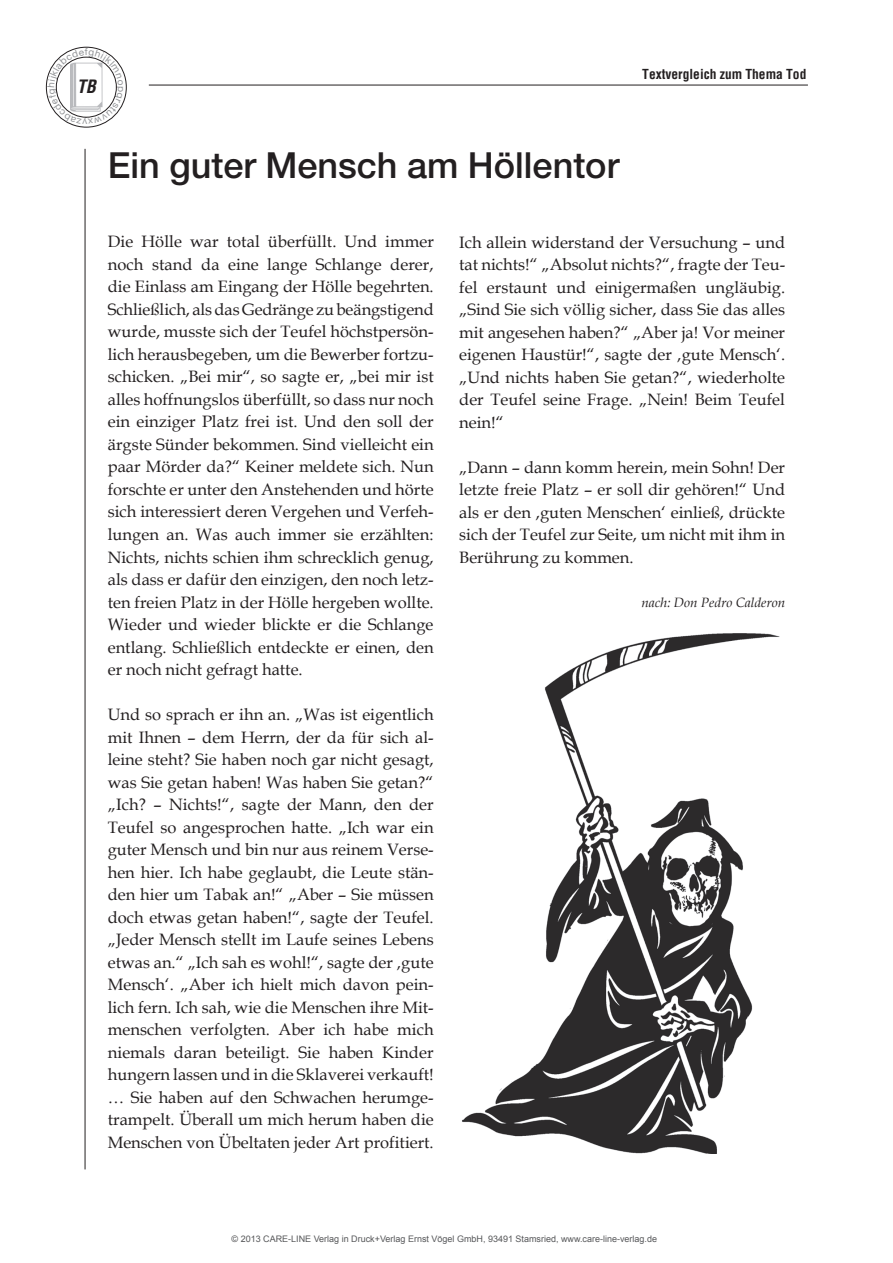
<style>
.page{position:relative;width:893px;height:1263px;background:#fff}
.page>*{position:absolute;margin:0;border:0;box-sizing:border-box;transform-origin:0 0}
.t1{font:500 36px "Helvetica Neue";color:#231f20}
.t2{font:italic 700 condensed 18px "Helvetica";color:#231f20}
.t3{font:16.5px/22.5px "Book Antiqua";color:#231f20;text-align:justify}
.t4{font:700 condensed 13.5px "Helvetica";color:#231f20}
.t5{font:italic 13.5px "Book Antiqua";color:#231f20}
.t6{font:9px "Arial";color:#57585a}
</style>
<div class="page">
<hr style="left:149px;top:85px;width:659px;height:1px;background:#231f20">
<hr style="left:85px;top:149px;width:1px;height:1020px;background:#231f20">
<img style="left:462px;top:633px;width:318px;height:521px">
<svg style="left:48px;top:48px;width:75px;height:76px"></svg>
<p class="t2" style="left:77px;top:75px;width:21px">TB</p>
<p class="t4" style="left:642px;top:66px;width:166px">Textvergleich zum Thema Tod</p>
<h1 class="t1" style="left:108px;top:144px;width:513px">Ein guter Mensch am Höllentor</h1>
<p class="t3" style="left:108px;top:230px;width:328px">Die Hölle war total überfüllt. Und immer noch stand da eine lange Schlange derer, die Einlass am Eingang der Hölle begehrten.<br>Schließlich, als das Gedränge zu beängstigend wurde, musste sich der Teufel höchstpersön&shy;lich herausbegeben, um die Bewerber fortzu&shy;schicken. „Bei mir“, so sagte er, „bei mir ist alles hoffnungslos überfüllt, so dass nur noch ein einziger Platz frei ist. Und den soll der ärgste Sünder bekommen. Sind vielleicht ein paar Mörder da?“ Keiner meldete sich. Nun forschte er unter den Anstehenden und hörte sich interessiert deren Vergehen und Verfeh&shy;lungen an. Was auch immer sie erzählten:<br>Nichts, nichts schien ihm schrecklich genug, als dass er dafür den einzigen, den noch letz&shy;ten freien Platz in der Hölle hergeben wollte.<br>Wieder und wieder blickte er die Schlange entlang. Schließlich entdeckte er einen, den er noch nicht gefragt hatte.</p>
<p class="t3" style="left:108px;top:703px;width:327px">Und so sprach er ihn an. „Was ist eigentlich mit Ihnen – dem Herrn, der da für sich al&shy;leine steht? Sie haben noch gar nicht gesagt, was Sie getan haben! Was haben Sie getan?“ „Ich? – Nichts!“, sagte der Mann, den der Teufel so angesprochen hatte. „Ich war ein guter Mensch und bin nur aus reinem Verse&shy;hen hier. Ich habe geglaubt, die Leute stän&shy;den hier um Tabak an!“ „Aber – Sie müssen doch etwas getan haben!“, sagte der Teufel. „Jeder Mensch stellt im Laufe seines Lebens etwas an.“ „Ich sah es wohl!“, sagte der ‚gute Mensch‘. „Aber ich hielt mich davon pein&shy;lich fern. Ich sah, wie die Menschen ihre Mit&shy;menschen verfolgten. Aber ich habe mich niemals daran beteiligt. Sie haben Kinder hungern lassen und in die Sklaverei verkauft! … Sie haben auf den Schwachen herumge&shy;trampelt. Überall um mich herum haben die Menschen von Übeltaten jeder Art profitiert.</p>
<p class="t3" style="left:459px;top:230px;width:328px">Ich allein widerstand der Versuchung – und tat nichts!“ „Absolut nichts?“, fragte der Teu&shy;fel erstaunt und einigermaßen ungläubig. „Sind Sie sich völlig sicher, dass Sie das alles mit angesehen haben?“ „Aber ja! Vor meiner eigenen Haustür!“, sagte der ‚gute Mensch‘. „Und nichts haben Sie getan?“, wiederholte der Teufel seine Frage. „Nein! Beim Teufel nein!“</p>
<p class="t3" style="left:459px;top:455px;width:327px">„Dann – dann komm herein, mein Sohn! Der letzte freie Platz – er soll dir gehören!“ Und als er den ,guten Menschen‘ einließ, drückte sich der Teufel zur Seite, um nicht mit ihm in Berührung zu kommen.</p>
<p class="t5" style="left:641px;top:593px;width:145px">nach: Don Pedro Calderon</p>
<p class="t6" style="left:232px;top:1233px;width:427px">© 2013 CARE-LINE Verlag in Druck+Verlag Ernst Vögel GmbH, 93491 Stamsried, www.care-line-verlag.de</p>
</div>
